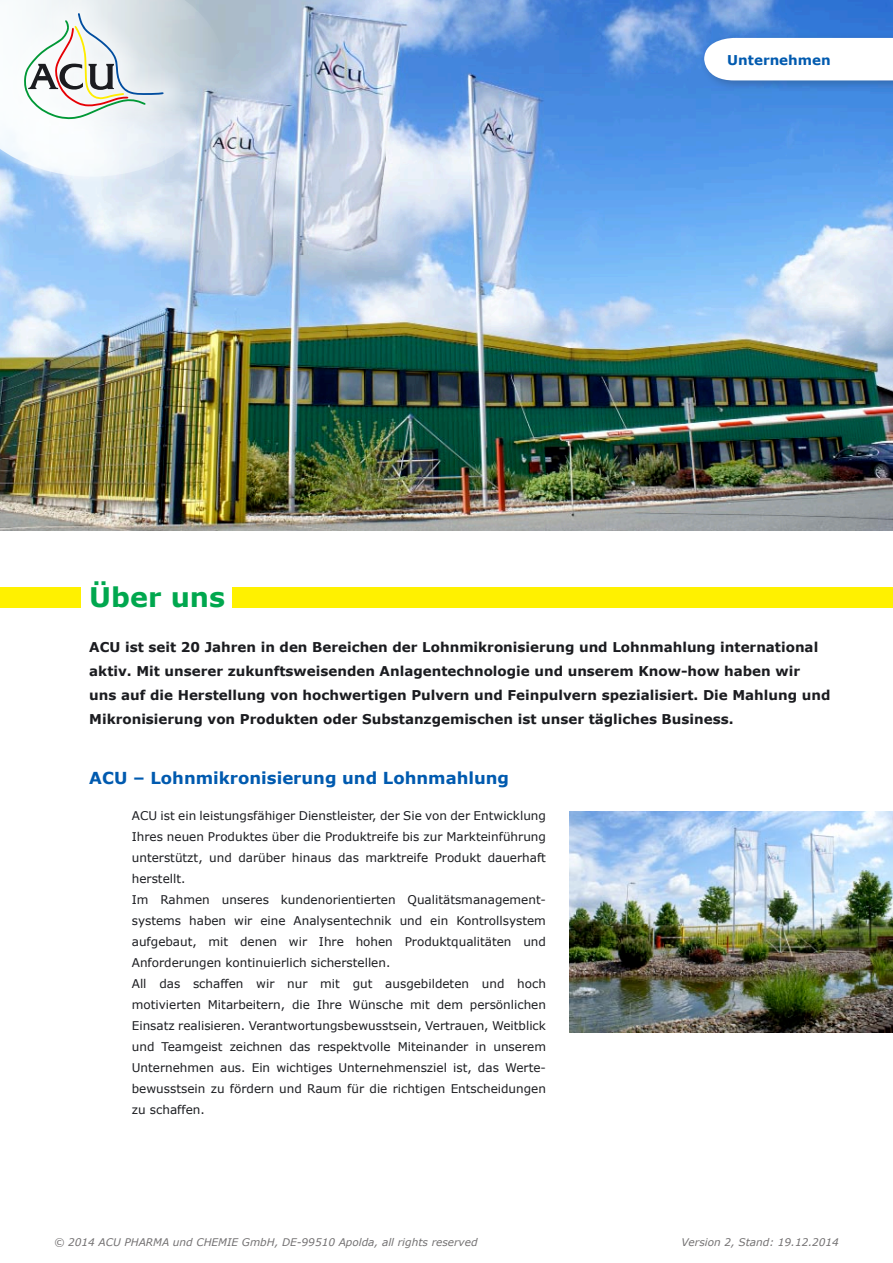
<style>
.page{position:relative;width:893px;height:1263px;background:#fff}
.page>*{position:absolute;margin:0;border:0;box-sizing:border-box;transform-origin:0 0}
.t1{font:700 27px "Verdana";color:#00a74e}
.t2{font:700 16.5px "Verdana";color:#005aaf}
.t3{font:700 13.5px/24px "Verdana";color:#1b1c20}
.t4{font:700 13.5px "Verdana";color:#005aaf}
.t5{font:12px/21px "Verdana";color:#1b1c20}
.t6{font:italic 10.5px "Verdana";color:#737172}
</style>
<div class="page">
<img style="left:569px;top:811px;width:324px;height:221px">
<img style="left:0;top:0;width:893px;height:531px">
<div style="left:0;top:0;width:242px;height:193px;background:#fff;opacity:.75"></div>
<div style="left:0;top:587px;width:81px;height:20px;background:#fff100"></div>
<div style="left:232px;top:587px;width:661px;height:20px;background:#fff100"></div>
<svg style="left:0;top:0;width:226px;height:177px"></svg>
<div style="left:699px;top:33px;width:194px;height:65px;background:#1b1c20;opacity:.24"></div>
<svg style="left:704px;top:38px;width:189px;height:42px"></svg>
<h1 class="t1" style="left:89px;top:580px;width:137px">Über uns</h1>
<p class="t4" style="left:727px;top:51px;width:105px">Unternehmen</p>
<p class="t3" style="left:89px;top:636px;width:743px">ACU ist seit 20 Jahren in den Bereichen der Lohnmikronisierung und Lohnmahlung international aktiv. Mit unserer zukunftsweisenden Anlagentechnologie und unserem Know-how haben wir uns auf die Herstellung von hochwertigen Pulvern und Feinpulvern spezialisiert. Die Mahlung und Mikronisierung von Produkten oder Substanzgemischen ist unser tägliches Business.</p>
<h2 class="t2" style="left:89px;top:768px;width:421px">ACU – Lohnmikronisierung und Lohnmahlung</h2>
<p class="t5" style="left:132px;top:806px;width:416px">ACU ist ein leistungsfähiger Dienstleister, der Sie von der Entwicklung Ihres neuen Produktes über die Produktreife bis zur Markteinführung unterstützt, und darüber hinaus das marktreife Produkt dauerhaft herstellt.<br>Im Rahmen unseres kundenorientierten Qualitätsmanagement&shy;systems haben wir eine Analysentechnik und ein Kontrollsystem aufgebaut, mit denen wir Ihre hohen Produktqualitäten und Anforderungen kontinuierlich sicherstellen.<br>All das schaffen wir nur mit gut ausgebildeten und hoch motivierten Mitarbeitern, die Ihre Wünsche mit dem persönlichen Einsatz realisieren. Verantwortungsbewusstsein, Vertrauen, Weitblick und Teamgeist zeichnen das respektvolle Miteinander in unserem Unternehmen aus. Ein wichtiges Unternehmensziel ist, das Werte&shy;bewusstsein zu fördern und Raum für die richtigen Entscheidungen zu schaffen.</p>
<p class="t6" style="left:54px;top:1235px;width:425px">© 2014 ACU PHARMA und CHEMIE GmbH, DE-99510 Apolda, all rights reserved</p>
<p class="t6" style="left:681px;top:1235px;width:159px">Version 2, Stand: 19.12.2014</p>
</div>
